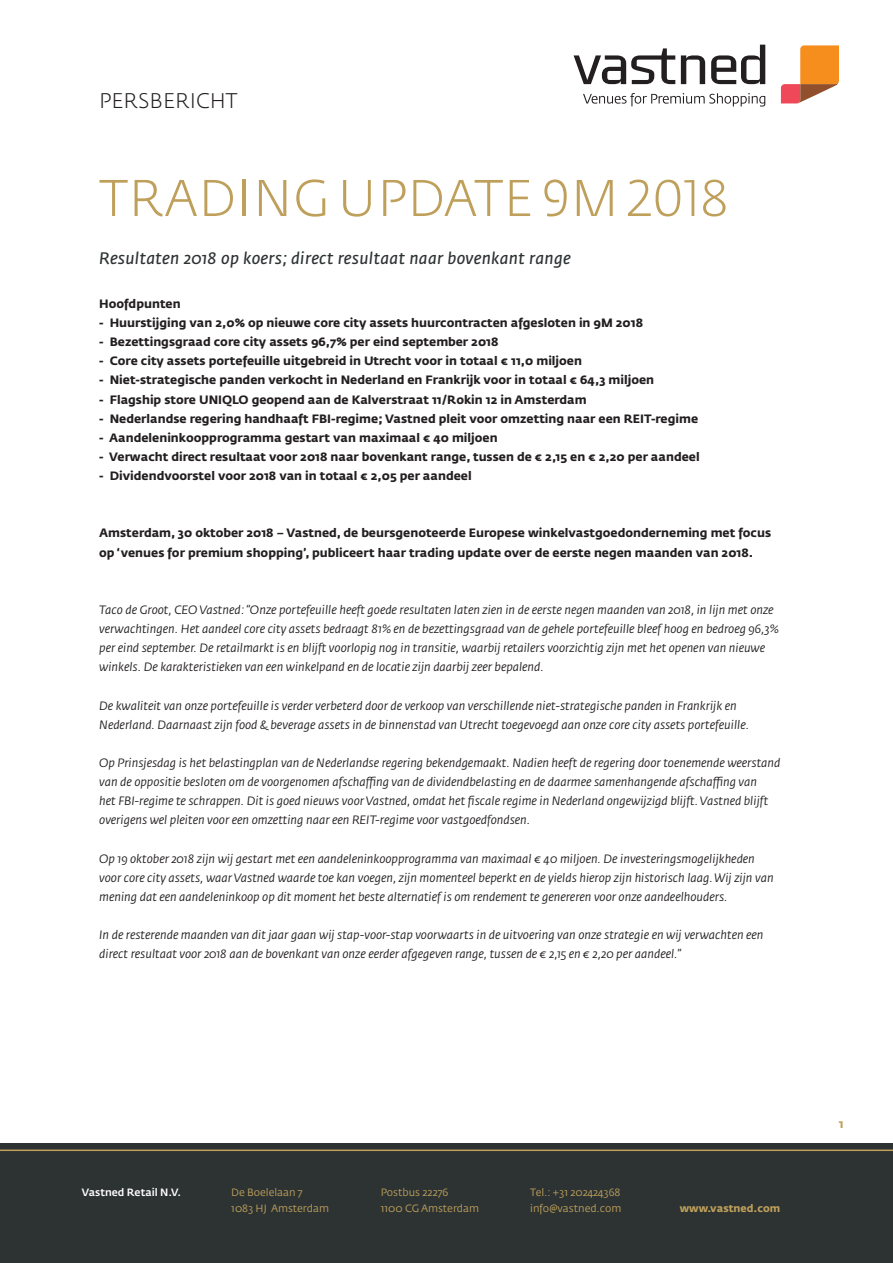
<style>
.page{position:relative;width:893px;height:1263px;background:#fff}
.page>*{position:absolute;margin:0;border:0;box-sizing:border-box;transform-origin:0 0}
.t1{font:300 51px "Fedra Sans Std";letter-spacing:.015em;color:#bfa05b}
.t2{font:300 21px "Fedra Sans Std";letter-spacing:.005em;color:#231f20}
.t3{font:italic 16.5px "Fedra Sans Std";letter-spacing:.02em;color:#2d3333}
.t4{font:italic 12px/19.2px "Fedra Sans Std";color:#231f20}
.t5{font:700 12px/19.2px "Fedra Sans Std";color:#231f20}
.t6{font:700 12px "Fedra Sans Std";color:#bfa05b}
.t7{font:10.5px/16.5px "Fedra Sans Std";color:#bfa05b}
.t8{font:500 10.5px "Fedra Sans Std";color:#fff}
.t9{font:700 10.5px "Fedra Sans Std";color:#bfa05b}
</style>
<div class="page">
<div style="left:0;top:1144px;width:893px;height:119px;background:#2d3333"></div>
<hr style="left:0;top:1149px;width:893px;height:2px;background:#bfa05b">
<svg style="left:583px;top:93px;width:182px;height:14px"></svg>
<svg style="left:681px;top:55px;width:24px;height:29px"></svg>
<svg style="left:711px;top:45px;width:54px;height:39px"></svg>
<svg style="left:574px;top:48px;width:101px;height:36px"></svg>
<svg style="left:781px;top:45px;width:58px;height:58px"></svg>
<h2 class="t2" style="left:99px;top:88px;width:140px">PERSBERICHT</h2>
<h1 class="t1" style="left:99px;top:166px;width:630px">TRADI NG UPDATE 9M 2018</h1>
<h3 class="t3" style="left:99px;top:248px;width:473px">Resultaten 2018 op koers; direct resultaat naar bovenkant range</h3>
<p class="t5" style="left:99px;top:294px;width:83px">Hoofdpunten</p>
<p class="t5" style="left:99px;top:313px;width:545px">- Huurstijging van 2,0% op nieuwe core city assets huurcontracten afgesloten in 9M 2018</p>
<p class="t5" style="left:99px;top:332px;width:401px">- Bezettingsgraad core city assets 96,7% per eind september 2018</p>
<p class="t5" style="left:99px;top:351px;width:484px">- Core city assets portefeuille uitgebreid in Utrecht voor in totaal € 11,0 miljoen</p>
<p class="t5" style="left:99px;top:371px;width:556px">- Niet-strategische panden verkocht in Nederland en Frankrijk voor in totaal € 64,3 miljoen</p>
<p class="t5" style="left:99px;top:390px;width:489px">- Flagship store UNIQLO geopend aan de Kalverstraat 11/Rokin 12 in Amsterdam</p>
<p class="t5" style="left:99px;top:409px;width:600px">- Nederlandse regering handhaaft FBI-regime; Vastned pleit voor omzetting naar een REIT-regime</p>
<p class="t5" style="left:99px;top:428px;width:400px">- Aandeleninkoopprogramma gestart van maximaal € 40 miljoen</p>
<p class="t5" style="left:99px;top:447px;width:602px">- Verwacht direct resultaat voor 2018 naar bovenkant range, tussen de € 2,15 en € 2,20 per aandeel</p>
<p class="t5" style="left:99px;top:466px;width:374px">- Dividendvoorstel voor 2018 van in totaal € 2,05 per aandeel</p>
<p class="t5" style="left:99px;top:524px;width:673px">Amsterdam, 30 oktober 2018 – Vastned, de beursgenoteerde Europese winkelvastgoedonderneming met focus op ‘venues for premium shopping’, publiceert haar trading update over de eerste negen maanden van 2018.</p>
<p class="t4" style="left:99px;top:600px;width:681px">Taco de Groot, CEO Vastned: “Onze portefeuille heeft goede resultaten laten zien in de eerste negen maanden van 2018, in lijn met onze verwachtingen. Het aandeel core city assets bedraagt 81% en de bezettingsgraad van de gehele portefeuille bleef hoog en bedroeg 96,3% per eind september. De retailmarkt is en blijft voorlopig nog in transitie, waarbij retailers voorzichtig zijn met het openen van nieuwe winkels. De karakteristieken van een winkelpand en de locatie zijn daarbij zeer bepalend.</p>
<p class="t4" style="left:99px;top:696px;width:652px">De kwaliteit van onze portefeuille is verder verbeterd door de verkoop van verschillende niet-strategische panden in Frankrijk en<br>Nederland. Daarnaast zijn food &amp; beverage assets in de binnenstad van Utrecht toegevoegd aan onze core city assets portefeuille.</p>
<p class="t4" style="left:99px;top:753px;width:683px">Op Prinsjesdag is het belastingplan van de Nederlandse regering bekendgemaakt. Nadien heeft de regering door toenemende weerstand van de oppositie besloten om de voorgenomen afschaffing van de dividendbelasting en de daarmee samenhangende afschaffing van<br>het FBI-regime te schrappen. Dit is goed nieuws voor Vastned, omdat het fiscale regime in Nederland ongewijzigd blijft. Vastned blijft overigens wel pleiten voor een omzetting naar een REIT-regime voor vastgoedfondsen.</p>
<p class="t4" style="left:99px;top:849px;width:676px">Op 19 oktober 2018 zijn wij gestart met een aandeleninkoopprogramma van maximaal € 40 miljoen. De investeringsmogelijkheden voor core city assets, waar Vastned waarde toe kan voegen, zijn momenteel beperkt en de yields hierop zijn historisch laag. Wij zijn van mening dat een aandeleninkoop op dit moment het beste alternatief is om rendement te genereren voor onze aandeelhouders.</p>
<p class="t4" style="left:99px;top:925px;width:666px">In de resterende maanden van dit jaar gaan wij stap-voor-stap voorwaarts in de uitvoering van onze strategie en wij verwachten een direct resultaat voor 2018 aan de bovenkant van onze eerder afgegeven range, tussen de € 2,15 en € 2,20 per aandeel.”</p>
<p class="t8" style="left:82px;top:1185px;width:101px">Vastned Retail N.V.</p>
<p class="t7" style="left:231px;top:1184px;width:99px">De Boelelaan 7<br>1083 HJ Amsterdam</p>
<p class="t7" style="left:381px;top:1184px;width:100px">Postbus 22276<br>1100 CG Amsterdam</p>
<p class="t7" style="left:530px;top:1184px;width:93px">Tel.: +31 202424368 info@vastned.com</p>
<p class="t9" style="left:680px;top:1202px;width:102px">www.vastned.com</p>
<p class="t6" style="left:839px;top:1116px;width:6px">1</p>
</div>
